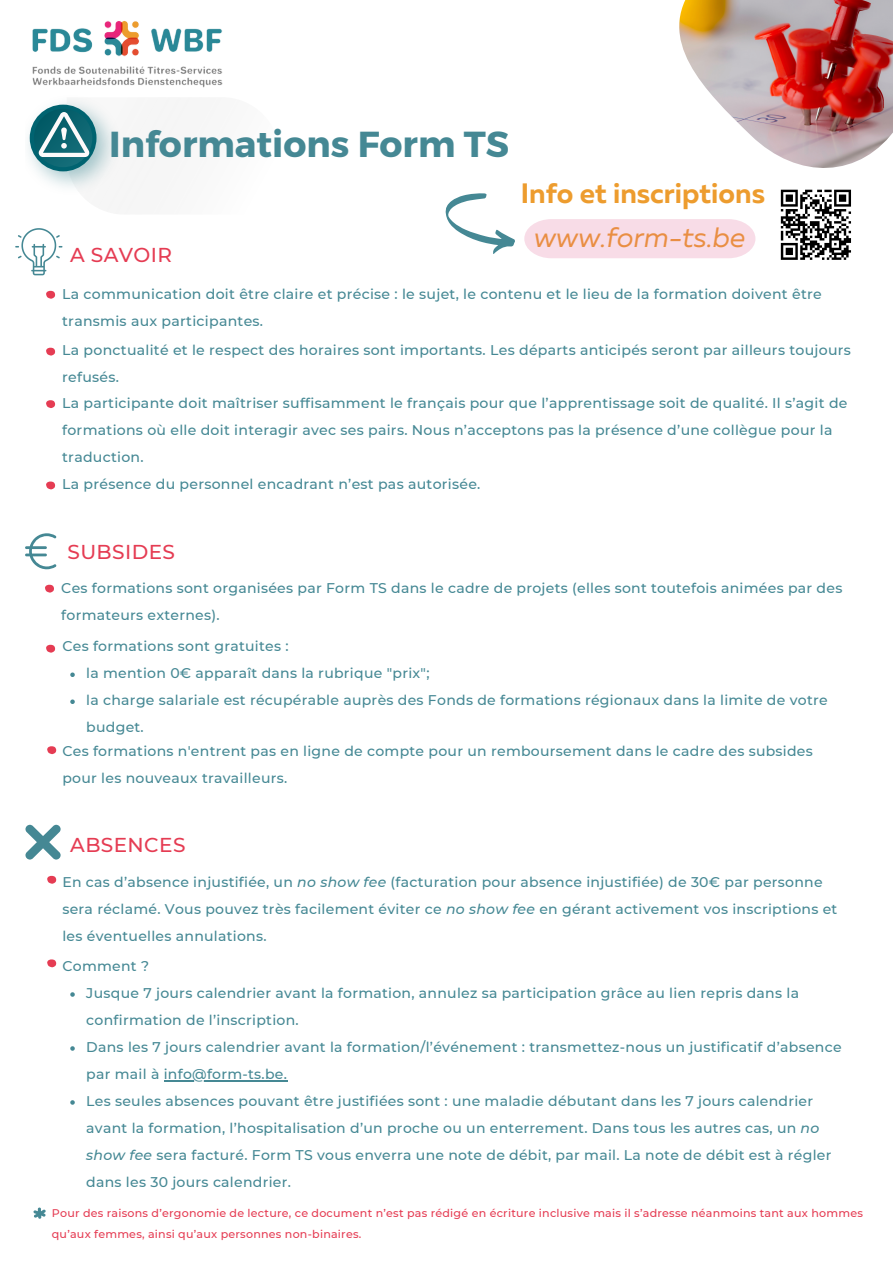
<style>
.page{position:relative;width:893px;height:1264px;background:#fff}
.page>*{position:absolute;margin:0;border:0;box-sizing:border-box;transform-origin:0 0}
.t1{font:700 36.15px "Montserrat";color:#458894}
.t2{font:700 27.9px "Muller";color:#ed9c2e}
.t3{font:italic 27.9px "Muller";color:#ed9c2e}
.t4{font:500 20.1px "Montserrat";letter-spacing:.02em;color:#e53c53}
.t5{font:500 14.1px/27px "Montserrat";letter-spacing:.02em;color:#458894}
.t6{font:500 11.1px/21.3px "Montserrat";letter-spacing:.02em;color:#e53c53}
.s1{font-style:italic}
</style>
<div class="page">
<svg style="left:15px;top:228px;width:47px;height:47px"></svg>
<svg style="left:46px;top:291px;width:9px;height:8px"></svg>
<svg style="left:70px;top:672px;width:5px;height:5px"></svg>
<svg style="left:70px;top:699px;width:5px;height:5px"></svg>
<svg style="left:25px;top:533px;width:31px;height:36px"></svg>
<svg style="left:70px;top:992px;width:5px;height:4px"></svg>
<svg style="left:70px;top:1046px;width:5px;height:4px"></svg>
<hr style="left:164px;top:1079px;width:120px;height:2px;background:#458894">
<svg style="left:70px;top:1100px;width:5px;height:4px"></svg>
<svg style="left:25px;top:824px;width:36px;height:35px"></svg>
<img style="left:32px;top:21px;width:191px;height:67px">
<img style="left:679px;top:0;width:213px;height:168px">
<img style="left:28px;top:115px;width:11px;height:58px">
<div style="left:30px;top:105px;width:66px;height:66px;background:#006370;border-radius:50%"></div>
<div style="left:34px;top:109px;width:58px;height:58px;background:#045c68;border-radius:50%"></div>
<svg style="left:39px;top:99px;width:80px;height:93px"></svg>
<svg style="left:33px;top:1207px;width:13px;height:11px"></svg>
<svg style="left:46px;top:348px;width:9px;height:7px"></svg>
<svg style="left:46px;top:400px;width:9px;height:8px"></svg>
<svg style="left:46px;top:481px;width:9px;height:8px"></svg>
<svg style="left:45px;top:584px;width:9px;height:8px"></svg>
<svg style="left:46px;top:644px;width:9px;height:8px"></svg>
<svg style="left:47px;top:746px;width:9px;height:8px"></svg>
<svg style="left:47px;top:875px;width:9px;height:8px"></svg>
<svg style="left:47px;top:959px;width:9px;height:8px"></svg>
<svg style="left:445px;top:193px;width:310px;height:65px"></svg>
<svg style="left:780px;top:189px;width:71px;height:71px"></svg>
<h1 class="t1" style="left:109px;top:120px;width:401px">Informations Form TS</h1>
<h2 class="t2" style="left:521px;top:181px;width:246px">Info et inscriptions</h2>
<h2 class="t3" style="left:534px;top:226px;width:213px">www.form-ts.be</h2>
<h3 class="t4" style="left:70px;top:242px;width:104px">A SAVOIR</h3>
<p class="t5" style="left:62px;top:280px;width:761px">La communication doit être claire et précise : le sujet, le contenu et le lieu de la formation doivent être transmis aux participantes.</p>
<p class="t5" style="left:62px;top:336px;width:790px">La ponctualité et le respect des horaires sont importants. Les départs anticipés seront par ailleurs toujours refusés.<br>La participante doit maîtriser suffisamment le français pour que l’apprentissage soit de qualité. Il s’agit de formations où elle doit interagir avec ses pairs. Nous n’acceptons pas la présence d’une collègue pour la traduction.</p>
<p class="t5" style="left:62px;top:470px;width:420px">La présence du personnel encadrant n’est pas autorisée.</p>
<h3 class="t4" style="left:67px;top:539px;width:109px">SUBSIDES</h3>
<p class="t5" style="left:61px;top:574px;width:782px">Ces formations sont organisées par Form TS dans le cadre de projets (elles sont toutefois animées par des formateurs externes).</p>
<p class="t5" style="left:62px;top:632px;width:228px">Ces formations sont gratuites :</p>
<p class="t5" style="left:86px;top:659px;width:742px">la mention 0€ apparaît dans la rubrique "prix";<br>la charge salariale est récupérable auprès des Fonds de formations régionaux dans la limite de votre budget.</p>
<p class="t5" style="left:62px;top:737px;width:751px">Ces formations n'entrent pas en ligne de compte pour un remboursement dans le cadre des subsides pour les nouveaux travailleurs.</p>
<h3 class="t4" style="left:70px;top:832px;width:117px">ABSENCES</h3>
<p class="t5" style="left:62px;top:868px;width:776px">En cas d’absence injustifiée, un <span class="s1">no show fee</span> (facturation pour absence injustifiée) de 30€ par personne sera réclamé. Vous pouvez très facilement éviter ce <span class="s1">no show fee</span> en gérant activement vos inscriptions et les éventuelles annulations.</p>
<p class="t5" style="left:62px;top:952px;width:88px">Comment ?</p>
<p class="t5" style="left:86px;top:979px;width:756px">Jusque 7 jours calendrier avant la formation, annulez sa participation grâce au lien repris dans la confirmation de l’inscription.<br>Dans les 7 jours calendrier avant la formation/l’événement : transmettez-nous un justificatif d’absence par mail à info@form-ts.be.<br>Les seules absences pouvant être justifiées sont : une maladie débutant dans les 7 jours calendrier avant la formation, l’hospitalisation d’un proche ou un enterrement. Dans tous les autres cas, un <span class="s1">no show fee</span> sera facturé. Form TS vous enverra une note de débit, par mail. La note de débit est à régler dans les 30 jours calendrier.</p>
<p class="t6" style="left:52px;top:1202px;width:812px">Pour des raisons d’ergonomie de lecture, ce document n’est pas rédigé en écriture inclusive mais il s’adresse néanmoins tant aux hommes qu’aux femmes, ainsi qu’aux personnes non-binaires.</p>
</div>
